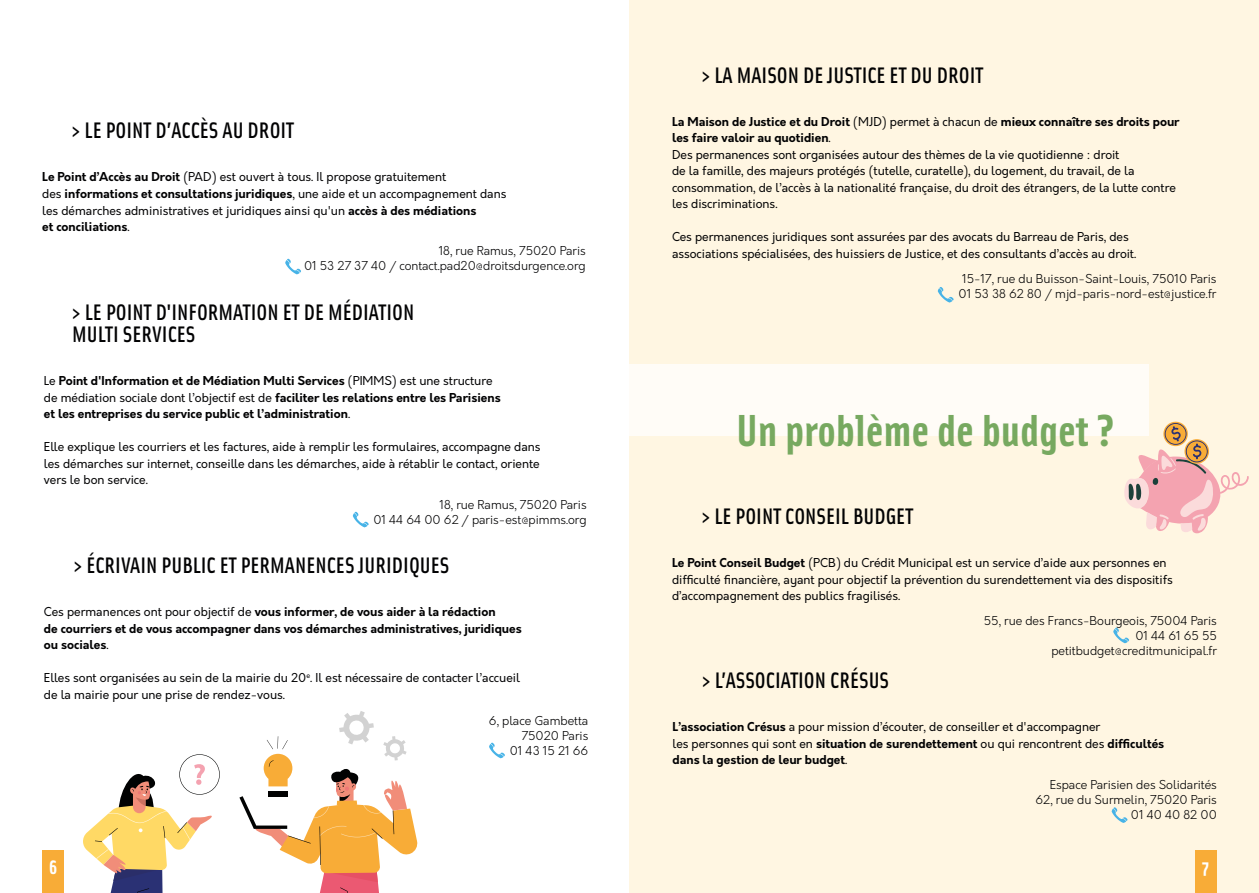
<style>
.page{position:relative;width:1259px;height:893px;background:#fff}
.page>*{position:absolute;margin:0;border:0;box-sizing:border-box;transform-origin:0 0}
.t1{font:700 45px "Solex";color:#77a960}
.t2{font:500 22.5px/22.5px "Solex";color:#020203}
.t3{font:700 19.5px "Solex";color:#fff}
.t4{font:12px/16.5px "Orkney";color:#020203}
.t5{font:300 12px/15px "Orkney";color:#020203;text-align:right}
.t6{font:700 12px/16.5px "Orkney";color:#020203}
.s1{font-weight:700}
.s2{font-weight:400}
</style>
<div class="page">
<div style="left:629px;top:0;width:630px;height:893px;background:#fff6e2"></div>
<div style="left:629px;top:365px;width:520px;height:71px;background:#fffcf7"></div>
<div style="left:43px;top:850px;width:21px;height:43px;background:#f8ac37"></div>
<div style="left:1195px;top:850px;width:21px;height:43px;background:#f8ac37"></div>
<svg style="left:1124px;top:422px;width:124px;height:111px"></svg>
<svg style="left:285px;top:259px;width:16px;height:15px"></svg>
<svg style="left:353px;top:512px;width:16px;height:15px"></svg>
<svg style="left:489px;top:743px;width:16px;height:15px"></svg>
<svg style="left:937px;top:287px;width:16px;height:16px"></svg>
<svg style="left:1113px;top:628px;width:16px;height:15px"></svg>
<svg style="left:1111px;top:807px;width:16px;height:16px"></svg>
<svg style="left:83px;top:754px;width:137px;height:139px"></svg>
<svg style="left:239px;top:711px;width:178px;height:182px"></svg>
<h2 class="t2" style="left:72px;top:118px;width:224px">&gt; LE POINT D’ACCÈS AU DROIT</h2>
<p class="t4" style="left:42px;top:169px;width:466px"><span class="s1">Le Point d’Accès au Droit</span> (PAD) est ouvert à tous. Il propose gratuitement<br>des <span class="s1">informations et consultations juridiques</span>, une aide et un accompagnement dans les démarches administratives et juridiques ainsi qu'un <span class="s1">accès à des médiations<br>et conciliations</span>.</p>
<p class="t5" style="left:304px;top:243px;width:283px">18, rue Ramus, 75020 Paris<br>01 53 27 37 40 / contact.pad20@droitsdurgence.org</p>
<h2 class="t2" style="left:72px;top:300px;width:344px">&gt; LE POINT D'INFORMATION ET DE MÉDIATION<br>MULTI SERVICES</h2>
<p class="t6" style="left:44px;top:373px;width:458px"><span class="s2">Le</span> Point d'Information et de Médiation Multi Services <span class="s2">(PIMMS) est une structure de médiation sociale dont l’objectif est de</span> faciliter les relations entre les Parisiens et les entreprises du service public et l’administration<span class="s2">.</span></p>
<p class="t4" style="left:44px;top:439px;width:498px;text-align:justify">Elle explique les courriers et les factures, aide à remplir les formulaires, accompagne dans les démarches sur internet, conseille dans les démarches, aide à rétablir le contact, oriente vers le bon service.</p>
<p class="t5" style="left:373px;top:497px;width:215px">18, rue Ramus, 75020 Paris<br>01 44 64 00 62 / paris-est@pimms.org</p>
<h2 class="t2" style="left:74px;top:553px;width:377px">&gt; ÉCRIVAIN PUBLIC ET PERMANENCES JURIDIQUES</h2>
<p class="t6" style="left:44px;top:604px;width:479px"><span class="s2">Ces permanences ont pour objectif de</span> vous informer, de vous aider à la rédaction<br>de courriers et de vous accompagner dans vos démarches administratives, juridiques ou sociales<span class="s2">.</span></p>
<p class="t4" style="left:44px;top:670px;width:478px">Elles sont organisées au sein de la mairie du 20<sup>e</sup>. Il est nécessaire de contacter l’accueil de la mairie pour une prise de rendez-vous.</p>
<p class="t5" style="left:489px;top:713px;width:101px">6, place Gambetta<br>75020 Paris<br>01 43 15 21 66</p>
<h2 class="t2" style="left:702px;top:63px;width:283px">&gt; LA MAISON DE JUSTICE ET DU DROIT</h2>
<p class="t4" style="left:672px;top:114px;width:509px"><span class="s1">La Maison de Justice et du Droit</span> (MJD) permet à chacun de <span class="s1">mieux connaître ses droits pour les faire valoir au quotidien</span>.<br>Des permanences sont organisées autour des thèmes de la vie quotidienne : droit<br>de la famille, des majeurs protégés (tutelle, curatelle), du logement, du travail, de la consommation, de l’accès à la nationalité française, du droit des étrangers, de la lutte contre les discriminations.</p>
<p class="t4" style="left:672px;top:229px;width:466px">Ces permanences juridiques sont assurées par des avocats du Barreau de Paris, des associations spécialisées, des huissiers de Justice, et des consultants d’accès au droit.</p>
<p class="t5" style="left:958px;top:271px;width:259px;text-align:center">15-17, rue du Buisson-Saint-Louis, 75010 Paris<br>01 53 38 62 80 / mjd-paris-nord-est@justice.fr</p>
<h1 class="t1" style="left:736px;top:401px;width:380px">Un problème de budget ?</h1>
<h2 class="t2" style="left:702px;top:504px;width:213px">&gt; LE POINT CONSEIL BUDGET</h2>
<p class="t4" style="left:672px;top:555px;width:502px"><span class="s1">Le Point Conseil Budget</span> (PCB) du Crédit Municipal est un service d’aide aux personnes en difficulté financière, ayant pour objectif la prévention du surendettement via des dispositifs d’accompagnement des publics fragilisés.</p>
<h2 class="t2" style="left:702px;top:668px;width:188px">&gt; L’ASSOCIATION CRÉSUS</h2>
<p class="t5" style="left:984px;top:613px;width:234px">55, rue des Francs-Bourgeois, 75004 Paris<br>01 44 61 65 55 petitbudget@creditmunicipal.fr</p>
<p class="t4" style="left:672px;top:719px;width:493px"><span class="s1">L’association Crésus</span> a pour mission d’écouter, de conseiller et d'accompagner<br>les personnes qui sont en <span class="s1">situation de surendettement</span> ou qui rencontrent des <span class="s1">difficultés dans la gestion de leur budget</span>.</p>
<p class="t5" style="left:1035px;top:777px;width:183px">Espace Parisien des Solidarités<br>62, rue du Surmelin, 75020 Paris<br>01 40 40 82 00</p>
<h3 class="t3" style="left:49px;top:855px;width:10px">6</h3>
<h3 class="t3" style="left:1202px;top:855px;width:9px">7</h3>
</div>
